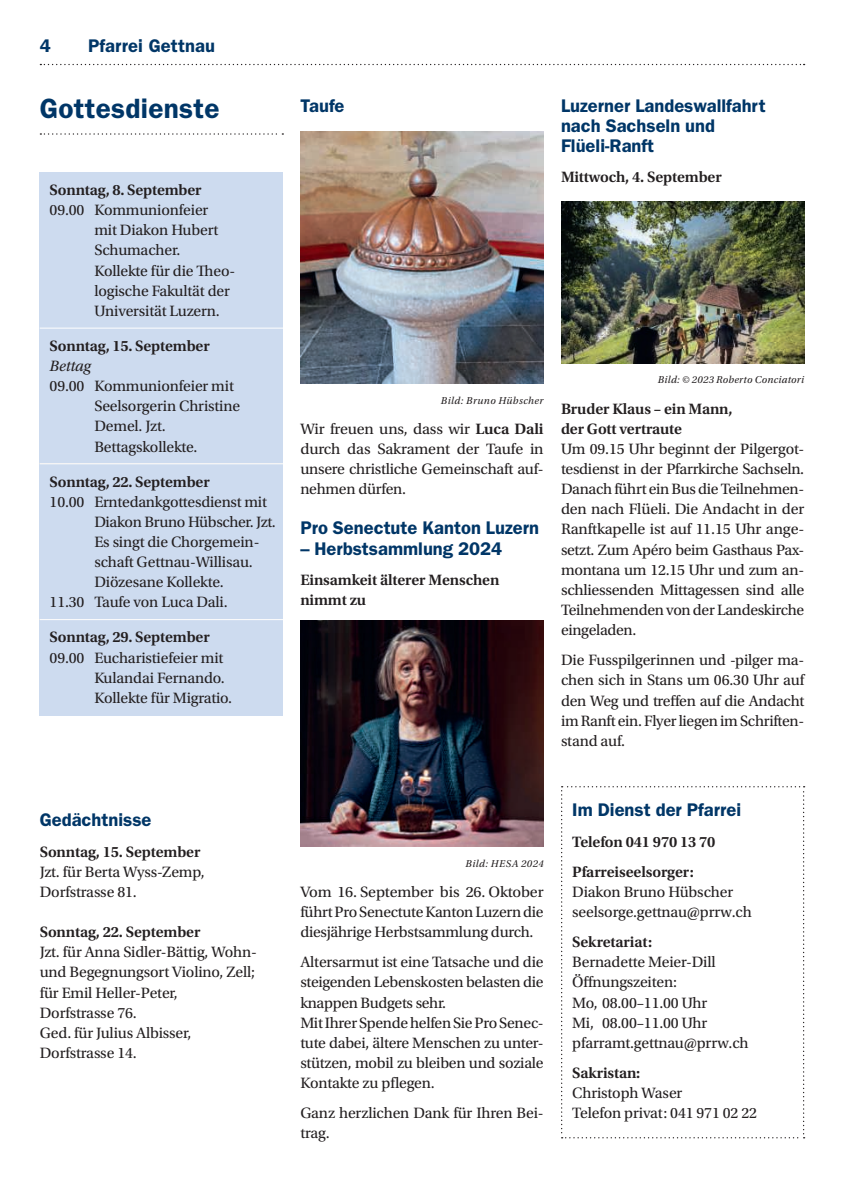
<style>
.page{position:relative;width:844px;height:1191px;background:#fff}
.page>*{position:absolute;margin:0;border:0;box-sizing:border-box;transform-origin:0 0}
.t1{font:600 28px "ITC Franklin Gothic Std";letter-spacing:.01em;color:#003667}
.t2{font:600 18.38px/20.1px "ITC Franklin Gothic Std";color:#003667}
.t3{font:15.75px/20.1px "Utopia Std";letter-spacing:-.01em;color:#231f20}
.t4{font:600 15.75px/20.1px "Utopia Std";letter-spacing:-.01em;color:#231f20}
.t5{font:italic 15.75px "Utopia Std";letter-spacing:-.01em;color:#231f20}
.t6{font:italic 10.5px "Utopia Std";letter-spacing:.04em;color:#231f20}
.s1{font-weight:600}
</style>
<div class="page">
<svg style="left:40px;top:64px;width:764px;height:1px"></svg>
<svg style="left:40px;top:133px;width:243px;height:2px"></svg>
<div style="left:40px;top:173px;width:243px;height:34px;background:#cddbef"></div>
<div style="left:40px;top:196px;width:243px;height:71px;background:#cddbef"></div>
<div style="left:40px;top:257px;width:243px;height:70px;background:#cddbef"></div>
<div style="left:40px;top:328px;width:243px;height:34px;background:#cddbef"></div>
<hr style="left:40px;top:328px;width:243px;height:1px;background:#fff">
<div style="left:40px;top:352px;width:243px;height:31px;background:#cddbef"></div>
<div style="left:40px;top:372px;width:243px;height:71px;background:#cddbef"></div>
<div style="left:40px;top:432px;width:243px;height:31px;background:#cddbef"></div>
<div style="left:40px;top:464px;width:243px;height:34px;background:#cddbef"></div>
<div style="left:40px;top:488px;width:243px;height:111px;background:#cddbef"></div>
<div style="left:40px;top:588px;width:243px;height:31px;background:#cddbef"></div>
<div style="left:40px;top:620px;width:243px;height:34px;background:#cddbef"></div>
<div style="left:40px;top:643px;width:243px;height:73px;background:#cddbef"></div>
<svg style="left:561px;top:786px;width:243px;height:352px"></svg>
<img style="left:300px;top:132px;width:243px;height:251px">
<img style="left:300px;top:620px;width:243px;height:226px">
<img style="left:561px;top:201px;width:243px;height:162px">
<p class="t2" style="left:40px;top:36px;width:13px">4</p>
<p class="t2" style="left:88px;top:36px;width:128px">Pfarrei Gettnau</p>
<h1 class="t1" style="left:40px;top:92px;width:181px">Gottesdienste</h1>
<p class="t4" style="left:50px;top:180px;width:153px">Sonntag, 8. September</p>
<p class="t3" style="left:94px;top:200px;width:142px;text-indent:-45px">09.00 Kommunionfeier<br>mit Diakon Hubert<br>Schumacher.<br>Kollekte für die Theo&shy;logische Fakultät der<br>Universität Luzern.</p>
<p class="t4" style="left:50px;top:336px;width:162px">Sonntag, 15. September</p>
<p class="t5" style="left:50px;top:357px;width:43px">Bettag</p>
<p class="t3" style="left:94px;top:376px;width:147px;text-indent:-45px">09.00 Kommunionfeier mit<br>Seelsorgerin Christine<br>Demel. Jzt.<br>Bettagskollekte.</p>
<p class="t4" style="left:50px;top:471px;width:162px">Sonntag, 22. September</p>
<p class="t3" style="left:50px;top:492px;width:219px">10.00 Erntedankgottesdienst mit</p>
<p class="t3" style="left:94px;top:512px;width:183px">Diakon Bruno Hübscher. Jzt.</p>
<p class="t3" style="left:94px;top:532px;width:167px">Es singt die Chorgemein-</p>
<p class="t3" style="left:94px;top:552px;width:160px">schaft Gettnau-Willisau.</p>
<p class="t3" style="left:94px;top:572px;width:131px">Diözesane Kollekte.</p>
<p class="t3" style="left:50px;top:592px;width:179px">11.30 Taufe von Luca Dali.</p>
<p class="t4" style="left:50px;top:627px;width:162px">Sonntag, 29. September</p>
<p class="t3" style="left:94px;top:647px;width:139px;text-indent:-45px">09.00 Eucharistiefeier mit<br>Kulandai Fernando.<br>Kollekte für Migratio.</p>
<p class="t2" style="left:40px;top:810px;width:113px">Gedächtnisse</p>
<p class="t4" style="left:40px;top:841px;width:162px">Sonntag, 15. September</p>
<p class="t3" style="left:40px;top:861px;width:166px">Jzt. für Berta Wyss-Zemp,<br>Dorfstrasse 81.</p>
<p class="t4" style="left:40px;top:922px;width:162px">Sonntag, 22. September</p>
<p class="t3" style="left:40px;top:942px;width:219px">Jzt. für Anna Sidler-Bättig, Wohn&shy;und Begegnungsort Violino, Zell; für Emil Heller-Peter,<br>Dorfstrasse 76.<br>Ged. für Julius Albisser,<br>Dorfstrasse 14.</p>
<p class="t2" style="left:300px;top:95px;width:46px">Taufe</p>
<p class="t2" style="left:561px;top:95px;width:206px">Luzerner Landeswallfahrt nach Sachseln und<br>Flüeli-Ranft</p>
<p class="t4" style="left:561px;top:167px;width:162px">Mittwoch, 4. September</p>
<p class="t6" style="left:441px;top:394px;width:104px">Bild: Bruno Hübscher</p>
<p class="t3" style="left:300px;top:419px;width:245px;text-align:justify">Wir freuen uns, dass wir <span class="s1">Luca Dali </span>durch das Sakrament der Taufe in unsere christliche Gemeinschaft auf&shy;nehmen dürfen.</p>
<p class="t2" style="left:300px;top:518px;width:240px">Pro Senectute Kanton Luzern</p>
<p class="t2" style="left:300px;top:538px;width:203px">– Herbstsammlung 2024</p>
<p class="t4" style="left:300px;top:570px;width:200px">Einsamkeit älterer Menschen nimmt zu</p>
<p class="t6" style="left:657px;top:374px;width:148px">Bild: © 2023 Roberto Conciatori</p>
<p class="t4" style="left:561px;top:399px;width:173px">Bruder Klaus – ein Mann, der Gott vertraute</p>
<p class="t3" style="left:561px;top:439px;width:245px;text-align:justify">Um 09.15 Uhr beginnt der Pilgergot&shy;tesdienst in der Pfarrkirche Sachseln.<br>Danach führt ein Bus die Teilnehmen&shy;den nach Flüeli. Die Andacht in der Ranftkapelle ist auf 11.15 Uhr ange&shy;setzt. Zum Apéro beim Gasthaus Pax&shy;montana um 12.15 Uhr und zum an&shy;schliessenden Mittagessen sind alle Teilnehmenden von der Landeskirche eingeladen.</p>
<p class="t3" style="left:561px;top:650px;width:245px;text-align:justify">Die Fusspilgerinnen und -pilger ma&shy;chen sich in Stans um 06.30 Uhr auf den Weg und treffen auf die Andacht im Ranft ein. Flyer liegen im Schriften&shy;stand auf.</p>
<p class="t6" style="left:465px;top:857px;width:79px">Bild: HESA 2024</p>
<p class="t3" style="left:300px;top:882px;width:245px;text-align:justify">Vom 16. September bis 26. Oktober führt Pro Senectute Kanton Luzern die diesjährige Herbstsammlung durch.</p>
<p class="t3" style="left:300px;top:952px;width:245px">Altersarmut ist eine Tatsache und die steigenden Lebenskosten belasten die knappen Budgets sehr.<br>Mit Ihrer Spende helfen Sie Pro Senec&shy;tute dabei, ältere Menschen zu unter&shy;stützen, mobil zu bleiben und soziale Kontakte zu pflegen.</p>
<p class="t3" style="left:300px;top:1103px;width:245px">Ganz herzlichen Dank für Ihren Bei&shy;trag.</p>
<p class="t2" style="left:572px;top:800px;width:170px">Im Dienst der Pfarrei</p>
<p class="t4" style="left:572px;top:826px;width:145px;line-height:30.3px">Telefon 041 970 13 70<br>Pfarreiseelsorger:</p>
<p class="t3" style="left:572px;top:882px;width:181px">Diakon Bruno Hübscher seelsorge.gettnau@prrw.ch</p>
<p class="t4" style="left:572px;top:932px;width:81px">Sekretariat:</p>
<p class="t3" style="left:572px;top:952px;width:178px">Bernadette Meier-Dill<br>Öffnungszeiten:<br>Mo, 08.00–11.00 Uhr<br>Mi, 08.00–11.00 Uhr pfarramt.gettnau@prrw.ch</p>
<p class="t4" style="left:572px;top:1063px;width:70px">Sakristan:</p>
<p class="t3" style="left:572px;top:1083px;width:186px">Christoph Waser<br>Telefon privat: 041 971 02 22</p>
</div>
